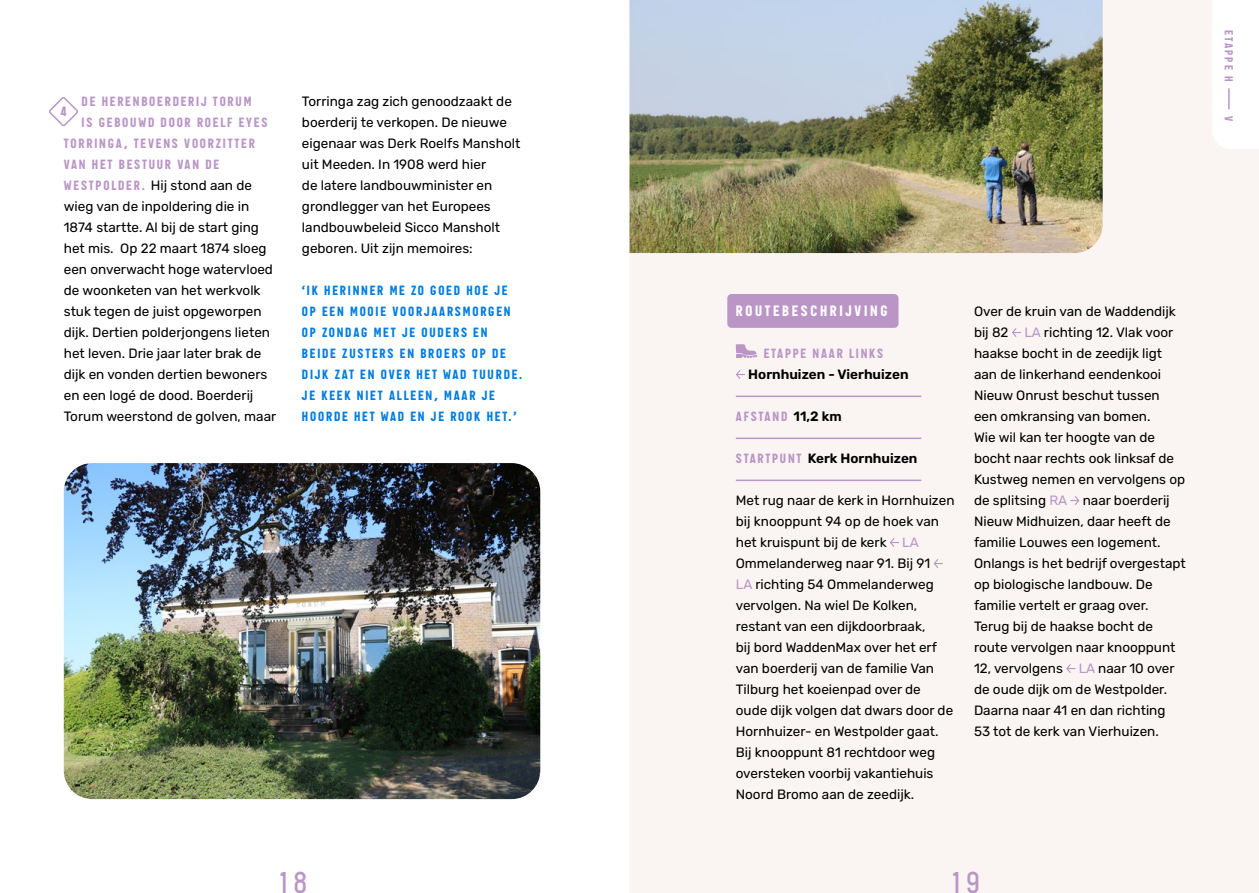
<style>
.page{position:relative;width:1259px;height:893px;background:#fff}
.page>*{position:absolute;margin:0;border:0;box-sizing:border-box;transform-origin:0 0}
.t1{font:700 27px "Targa Pro";color:#ba96c7}
.t2{font:13.5px/21px "Rubik";color:#000}
.t3{font:600 13.5px "Rubik";color:#000}
.t4{font:800 13.5px "Targa Pro";letter-spacing:.2em;color:#fff}
.t5{font:800 12px/21px "Targa Pro";letter-spacing:.15em;color:#037de0}
.t6{font:800 12px "Targa Pro";letter-spacing:.15em;color:#ba96c7}
.t7{font:800 10.5px "Targa Pro";letter-spacing:.2em;color:#ba96c7}
.s1{font-family:"Targa Pro";font-weight:800;font-size:12px;color:#ba96c7}
.s2{font-family:"Rubik";font-weight:600;font-size:13.5px;color:#000}
.s3{color:#ba96c7}
</style>
<div class="page">
<div style="left:629px;top:0;width:630px;height:893px;background:#faf5f2"></div>
<svg style="left:735px;top:344px;width:22px;height:14px"></svg>
<svg style="left:735px;top:369px;width:10px;height:11px"></svg>
<hr style="left:736px;top:396px;width:185px;height:1px;background:#ba96c7">
<hr style="left:736px;top:438px;width:185px;height:1px;background:#ba96c7">
<hr style="left:736px;top:480px;width:185px;height:1px;background:#ba96c7">
<svg style="left:889px;top:537px;width:10px;height:11px"></svg>
<svg style="left:933px;top:558px;width:9px;height:11px"></svg>
<svg style="left:1011px;top:327px;width:10px;height:11px"></svg>
<svg style="left:1070px;top:495px;width:10px;height:11px"></svg>
<svg style="left:1065px;top:663px;width:10px;height:11px"></svg>
<div style="left:727px;top:294px;width:171px;height:34px;background:#ba96c7;border-radius:4px"></div>
<svg style="left:49px;top:97px;width:29px;height:30px"></svg>
<img style="left:64px;top:463px;width:476px;height:336px">
<img style="left:629px;top:0;width:473px;height:253px">
<svg style="left:1212px;top:0;width:47px;height:149px"></svg>
<p class="t6" style="left:82px;top:92px;width:171px">DE HERENBOERDERIJ TORUM</p>
<p class="t6" style="left:82px;top:113px;width:187px">IS GEBOUWD DOOR ROELF EYES</p>
<p class="t6" style="left:64px;top:134px;width:193px">TORRINGA, TEVENS VOORZITTER</p>
<p class="t6" style="left:64px;top:155px;width:157px">VAN HET BESTUUR VAN DE</p>
<p class="t2" style="left:64px;top:176px;width:214px"><span class="s1">WESTPOLDER.</span> Hij stond aan de wieg van de inpoldering die in<br>1874 startte. Al bij de start ging het mis. Op 22 maart 1874 sloeg een onverwacht hoge watervloed de woonketen van het werkvolk stuk tegen de juist opgeworpen dijk. Dertien polderjongens lieten het leven. Drie jaar later brak de dijk en vonden dertien bewoners en een logé de dood. Boerderij<br>Torum weerstond de golven, maar</p>
<p class="t6" style="left:61px;top:102px;width:7px">4</p>
<p class="t2" style="left:302px;top:92px;width:220px">Torringa zag zich genoodzaakt de boerderij te verkopen. De nieuwe eigenaar was Derk Roelfs Mansholt uit Meeden. In 1908 werd hier<br>de latere landbouwminister en grondlegger van het Europees landbouwbeleid Sicco Mansholt geboren. Uit zijn memoires:</p>
<p class="t5" style="left:302px;top:279px;width:222px">‘IK HERINNER ME ZO GOED HOE JE<br>OP EEN MOOIE VOORJAARSMORGEN<br>OP ZONDAG MET JE OUDERS EN<br>BEIDE ZUSTERS EN BROERS OP DE<br>DIJK ZAT EN OVER HET WAD TUURDE.<br>JE KEEK NIET ALLEEN, MAAR JE<br>HOORDE HET WAD EN JE ROOK HET.’</p>
<p class="t4" style="left:736px;top:300px;width:153px">ROUTEBESCHRIJVING</p>
<p class="t6" style="left:763px;top:344px;width:121px">ETAPPE NAAR LINKS</p>
<p class="t3" style="left:748px;top:364px;width:162px">Hornhuizen - Vierhuizen</p>
<p class="t6" style="left:736px;top:407px;width:107px">AFSTAND <span class="s2">11,2 km</span></p>
<p class="t3" style="left:736px;top:448px;width:183px"><span class="s1">STARTPUNT</span> Kerk Hornhuizen</p>
<p class="t2" style="left:736px;top:491px;width:220px">Met rug naar de kerk in Hornhuizen bij knooppunt 94 op de hoek van het kruispunt bij de kerk <span class="s3">LA<br></span>Ommelanderweg naar 91. Bij 91<br><span class="s3">LA</span> richting 54 Ommelanderweg vervolgen. Na wiel De Kolken, restant van een dijkdoorbraak,<br>bij bord WaddenMax over het erf van boerderij van de familie Van<br>Tilburg het koeienpad over de oude dijk volgen dat dwars door de<br>Hornhuizer- en Westpolder gaat.<br>Bij knooppunt 81 rechtdoor weg oversteken voorbij vakantiehuis<br>Noord Bromo aan de zeedijk.</p>
<p class="t2" style="left:974px;top:302px;width:213px">Over de kruin van de Waddendijk bij 82 <span class="s3">LA</span> richting 12. Vlak voor haakse bocht in de zeedijk ligt aan de linkerhand eendenkooi<br>Nieuw Onrust beschut tussen een omkransing van bomen.<br>Wie wil kan ter hoogte van de bocht naar rechts ook linksaf de<br>Kustweg nemen en vervolgens op de splitsing <span class="s3">RA</span> naar boerderij<br>Nieuw Midhuizen, daar heeft de familie Louwes een logement.<br>Onlangs is het bedrijf overgestapt op biologische landbouw. De familie vertelt er graag over.<br>Terug bij de haakse bocht de route vervolgen naar knooppunt<br>12, vervolgens <span class="s3">LA</span> naar 10 over de oude dijk om de Westpolder.<br>Daarna naar 41 en dan richting<br>53 tot de kerk van Vierhuizen.</p>
<h1 class="t1" style="left:280px;top:861px;width:29px">18</h1>
<h1 class="t1" style="left:952px;top:861px;width:29px">19</h1>
<p class="t7" style="left:1237px;top:30px;width:53px;rotate:90deg">ETAPPE H</p>
<p class="t7" style="left:1237px;top:116px;width:7px;rotate:90deg">V</p>
</div>
